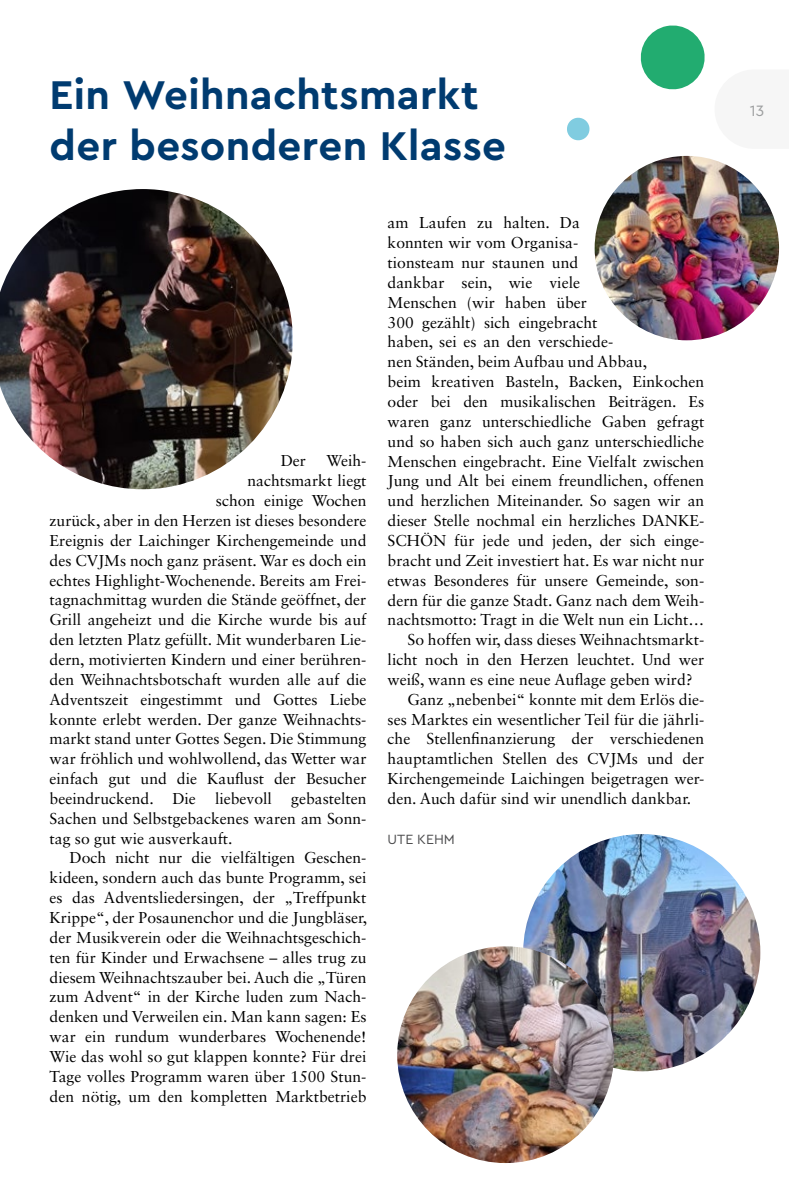
<style>
.page{position:relative;width:789px;height:1181px;background:#fff}
.page>*{position:absolute;margin:0;border:0;box-sizing:border-box;transform-origin:0 0}
.t1{font:700 42px/50.8px "Cera Pro";letter-spacing:.01em;color:#003b70}
.t2{font:15.75px "Sabon LT Std";color:#000}
.t3{font:15.75px "Cera Pro";color:#9c9e9f}
.t4{font:14px "Cera Pro";color:#4b4b4d}
</style>
<div class="page">
<svg style="left:640px;top:25px;width:65px;height:65px"></svg>
<img style="left:0;top:189px;width:293px;height:300px">
<img style="left:523px;top:834px;width:237px;height:237px;border-radius:119px">
<img style="left:594px;top:156px;width:185px;height:184px;border-radius:92px">
<img style="left:397px;top:946px;width:217px;height:217px;border-radius:108px">
<svg style="left:567px;top:117px;width:23px;height:24px"></svg>
<h1 class="t1" style="left:50px;top:68px;width:458px">Ein Weihnachtsmarkt der besonderen Klasse</h1>
<p class="t2" style="left:281px;top:451px;width:27px">Der</p>
<p class="t2" style="left:326px;top:451px;width:41px">Weih-</p>
<p class="t2" style="left:247px;top:471px;width:121px">nachtsmarkt liegt</p>
<p class="t2" style="left:216px;top:491px;width:152px">schon einige Wochen</p>
<p class="t2" style="left:50px;top:511px;width:318px">zurück, aber in den Herzen ist dieses besondere</p>
<p class="t2" style="left:50px;top:531px;width:318px">Ereignis der Laichinger Kirchengemeinde und</p>
<p class="t2" style="left:50px;top:551px;width:318px">des CVJMs noch ganz präsent. War es doch ein</p>
<p class="t2" style="left:50px;top:571px;width:318px">echtes Highlight-Wochenende. Bereits am Frei-</p>
<p class="t2" style="left:50px;top:590px;width:318px">tagnachmittag wurden die Stände geöffnet, der</p>
<p class="t2" style="left:50px;top:610px;width:318px">Grill angeheizt und die Kirche wurde bis auf</p>
<p class="t2" style="left:50px;top:630px;width:318px">den letzten Platz gefüllt. Mit wunderbaren Lie-</p>
<p class="t2" style="left:50px;top:650px;width:318px">dern, motivierten Kindern und einer berühren-</p>
<p class="t2" style="left:50px;top:670px;width:318px">den Weihnachtsbotschaft wurden alle auf die</p>
<p class="t2" style="left:50px;top:690px;width:318px">Adventszeit eingestimmt und Gottes Liebe</p>
<p class="t2" style="left:50px;top:709px;width:318px">konnte erlebt werden. Der ganze Weihnachts-</p>
<p class="t2" style="left:50px;top:729px;width:318px">markt stand unter Gottes Segen. Die Stimmung</p>
<p class="t2" style="left:50px;top:749px;width:318px">war fröhlich und wohlwollend, das Wetter war</p>
<p class="t2" style="left:50px;top:769px;width:318px">einfach gut und die Kauflust der Besucher</p>
<p class="t2" style="left:50px;top:789px;width:318px">beeindruckend. Die liebevoll gebastelten</p>
<p class="t2" style="left:50px;top:809px;width:318px">Sachen und Selbstgebackenes waren am Sonn-</p>
<p class="t2" style="left:50px;top:828px;width:184px">tag so gut wie ausverkauft.</p>
<p class="t2" style="left:69px;top:848px;width:298px">Doch nicht nur die vielfältigen Geschen-</p>
<p class="t2" style="left:50px;top:868px;width:318px">kideen, sondern auch das bunte Programm, sei</p>
<p class="t2" style="left:50px;top:888px;width:318px">es das Adventsliedersingen, der „Treffpunkt</p>
<p class="t2" style="left:50px;top:908px;width:319px">Krippe“, der Posaunenchor und die Jungbläser,</p>
<p class="t2" style="left:50px;top:928px;width:318px">der Musikverein oder die Weihnachtsgeschich-</p>
<p class="t2" style="left:50px;top:948px;width:318px">ten für Kinder und Erwachsene – alles trug zu</p>
<p class="t2" style="left:50px;top:967px;width:318px">diesem Weihnachtszauber bei. Auch die „Türen</p>
<p class="t2" style="left:50px;top:987px;width:318px">zum Advent“ in der Kirche luden zum Nach-</p>
<p class="t2" style="left:50px;top:1007px;width:318px">denken und Verweilen ein. Man kann sagen: Es</p>
<p class="t2" style="left:50px;top:1027px;width:318px">war ein rundum wunderbares Wochenende!</p>
<p class="t2" style="left:50px;top:1047px;width:318px">Wie das wohl so gut klappen konnte? Für drei</p>
<p class="t2" style="left:50px;top:1067px;width:318px">Tage volles Programm waren über 1500 Stun-</p>
<p class="t2" style="left:50px;top:1086px;width:318px">den nötig, um den kompletten Marktbetrieb</p>
<p class="t2" style="left:387px;top:213px;width:194px">am Laufen zu halten. Da</p>
<p class="t2" style="left:387px;top:233px;width:192px">konnten wir vom Organisa-</p>
<p class="t2" style="left:387px;top:253px;width:192px">tionsteam nur staunen und</p>
<p class="t2" style="left:387px;top:273px;width:194px">dankbar sein, wie viele</p>
<p class="t2" style="left:387px;top:293px;width:201px">Menschen (wir haben über</p>
<p class="t2" style="left:387px;top:313px;width:211px">300 gezählt) sich eingebracht</p>
<p class="t2" style="left:387px;top:332px;width:227px">haben, sei es an den verschiede-</p>
<p class="t2" style="left:387px;top:352px;width:261px">nen Ständen, beim Aufbau und Abbau,</p>
<p class="t2" style="left:387px;top:372px;width:318px">beim kreativen Basteln, Backen, Einkochen</p>
<p class="t2" style="left:387px;top:392px;width:318px">oder bei den musikalischen Beiträgen. Es</p>
<p class="t2" style="left:387px;top:412px;width:318px">waren ganz unterschiedliche Gaben gefragt</p>
<p class="t2" style="left:387px;top:432px;width:318px">und so haben sich auch ganz unterschiedliche</p>
<p class="t2" style="left:387px;top:452px;width:318px">Menschen eingebracht. Eine Vielfalt zwischen</p>
<p class="t2" style="left:387px;top:471px;width:318px">Jung und Alt bei einem freundlichen, offenen</p>
<p class="t2" style="left:387px;top:491px;width:318px">und herzlichen Miteinander. So sagen wir an</p>
<p class="t2" style="left:387px;top:511px;width:318px">dieser Stelle nochmal ein herzliches DANKE-</p>
<p class="t2" style="left:387px;top:531px;width:318px">SCHÖN für jede und jeden, der sich einge-</p>
<p class="t2" style="left:387px;top:551px;width:318px">bracht und Zeit investiert hat. Es war nicht nur</p>
<p class="t2" style="left:387px;top:571px;width:318px">etwas Besonderes für unsere Gemeinde, son-</p>
<p class="t2" style="left:387px;top:590px;width:318px">dern für die ganze Stadt. Ganz nach dem Weih-</p>
<p class="t2" style="left:387px;top:610px;width:318px">nachtsmotto: Tragt in die Welt nun ein Licht…</p>
<p class="t2" style="left:407px;top:630px;width:298px">So hoffen wir, dass dieses Weihnachtsmarkt-</p>
<p class="t2" style="left:387px;top:650px;width:318px">licht noch in den Herzen leuchtet. Und wer</p>
<p class="t2" style="left:387px;top:670px;width:307px">weiß, wann es eine neue Auflage geben wird?</p>
<p class="t2" style="left:407px;top:690px;width:298px">Ganz „nebenbei“ konnte mit dem Erlös die-</p>
<p class="t2" style="left:387px;top:710px;width:318px">ses Marktes ein wesentlicher Teil für die jährli-</p>
<p class="t2" style="left:387px;top:729px;width:318px">che Stellenfinanzierung der verschiedenen</p>
<p class="t2" style="left:387px;top:749px;width:318px">hauptamtlichen Stellen des CVJMs und der</p>
<p class="t2" style="left:387px;top:769px;width:318px">Kirchengemeinde Laichingen beigetragen wer-</p>
<p class="t2" style="left:387px;top:789px;width:305px">den. Auch dafür sind wir unendlich dankbar.</p>
<p class="t4" style="left:388px;top:829px;width:69px">UTE KEHM</p>
<p class="t3" style="left:749px;top:100px;width:16px">13</p>
</div>
